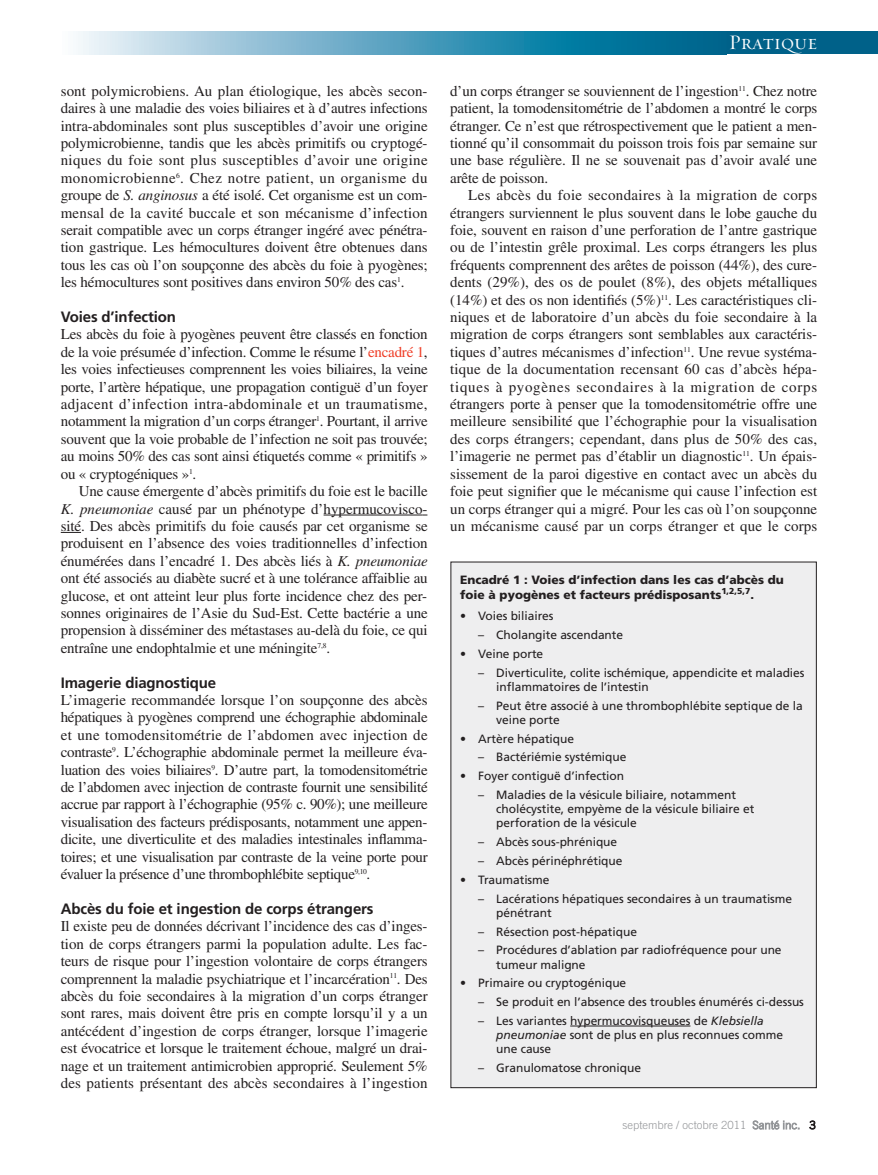
<style>
.page{position:relative;width:878px;height:1175px;background:#fff}
.page>*{position:absolute;margin:0;border:0;box-sizing:border-box;transform-origin:0 0}
.t1{font:21px "Requiem Display HTF Small Caps";letter-spacing:-.005em;color:#fff}
.t2{font:15px/17.4px "Times LT Std";letter-spacing:-.01em;color:#231f20;text-align:justify}
.t3{font:700 15px "Frutiger LT Std";letter-spacing:-.01em;color:#231f20}
.t4{font:12px/14.2px "Frutiger LT Std";letter-spacing:-.005em;color:#231f20}
.t5{font:900 12px/15px "Frutiger LT Std";color:#231f20}
.t6{font:300 11.25px "Trade Gothic";color:#939598}
.s1{font-style:italic}
.s2{color:#ef3c25}
.s3{color:#231f20}
</style>
<div class="page">
<div style="left:716px;top:32px;width:162px;height:22px;background:#006189"></div>
<svg style="left:78px;top:32px;width:638px;height:22px;background:#5ba4c0"></svg>
<hr style="left:323px;top:514px;width:99px;height:1px;background:#231f20">
<svg style="left:61px;top:532px;width:20px;height:1px"></svg>
<div style="left:451px;top:562px;width:365px;height:525px;background:#eeeeef"></div>
<hr style="left:570px;top:1025px;width:120px;height:1px;background:#231f20">
<p class="t2" style="left:61px;top:84px;width:368px">sont polymicrobiens. Au plan étiologique, les abcès secon&shy;daires à une maladie des voies biliaires et à d’autres infections intra-abdominales sont plus susceptibles d’avoir une origine polymicrobienne, tandis que les abcès primitifs ou cryptogé&shy;niques du foie sont plus susceptibles d’avoir une origine monomicrobienne<sup>6</sup>. Chez notre patient, un organisme du groupe de <span class="s1">S. anginosus</span> a été isolé. Cet organisme est un com&shy;mensal de la cavité buccale et son mécanisme d’infection serait compatible avec un corps étranger ingéré avec pénétra&shy;tion gastrique. Les hémocultures doivent être obtenues dans tous les cas où l’on soupçonne des abcès du foie à pyogènes; les hémocultures sont positives dans environ 50% des cas<sup>1</sup>.</p>
<p class="t3" style="left:61px;top:311px;width:117px">Voies d’infection</p>
<p class="t2" style="left:61px;top:327px;width:368px">Les abcès du foie à pyogènes peuvent être classés en fonction de la voie présumée d’infection. Comme le résume l’<span class="s2">encadré 1</span>, les voies infectieuses comprennent les voies biliaires, la veine porte, l’artère hépatique, une propagation contiguë d’un foyer adjacent d’infection intra-abdominale et un traumatisme, notamment la migration d’un corps étranger<sup>1</sup>. Pourtant, il arrive souvent que la voie probable de l’infection ne soit pas trouvée; au moins 50% des cas sont ainsi étiquetés comme « primitifs » ou « cryptogéniques »<sup>1</sup>.</p>
<p class="t2" style="left:61px;top:484px;width:368px;text-indent:18px">Une cause émergente d’abcès primitifs du foie est le bacille <span class="s1">K. pneumoniae</span> causé par un phénotype d’hypermucovisco&shy;sité. Des abcès primitifs du foie causés par cet organisme se produisent en l’absence des voies traditionnelles d’infection énumérées dans l’encadré 1. Des abcès liés à <span class="s1">K. pneumoniae </span>ont été associés au diabète sucré et à une tolérance affaiblie au glucose, et ont atteint leur plus forte incidence chez des per&shy;sonnes originaires de l’Asie du Sud-Est. Cette bactérie a une propension à disséminer des métastases au-delà du foie, ce qui entraîne une endophtalmie et une méningite<sup>7,8</sup>.</p>
<p class="t3" style="left:61px;top:676px;width:157px">Imagerie diagnostique</p>
<p class="t2" style="left:61px;top:693px;width:368px">L’imagerie recommandée lorsque l’on soupçonne des abcès hépatiques à pyogènes comprend une échographie abdominale et une tomodensitométrie de l’abdomen avec injection de contraste<sup>9</sup>. L’échographie abdominale permet la meilleure éva&shy;luation des voies biliaires<sup>9</sup>. D’autre part, la tomodensitométrie de l’abdomen avec injection de contraste fournit une sensibilité accrue par rapport à l’échographie (95% c. 90%); une meilleure visualisation des facteurs prédisposants, notamment une appen&shy;dicite, une diverticulite et des maladies intestinales inflamma&shy;toires; et une visualisation par contraste de la veine porte pour évaluer la présence d’une thrombophlébite septique<sup>9,10</sup>.</p>
<p class="t3" style="left:61px;top:902px;width:314px">Abcès du foie et ingestion de corps étrangers</p>
<p class="t2" style="left:61px;top:919px;width:368px">Il existe peu de données décrivant l’incidence des cas d’inges&shy;tion de corps étrangers parmi la population adulte. Les fac&shy;teurs de risque pour l’ingestion volontaire de corps étrangers comprennent la maladie psychiatrique et l’incarcération<sup>11</sup>. Des abcès du foie secondaires à la migration d’un corps étranger sont rares, mais doivent être pris en compte lorsqu’il y a un antécédent d’ingestion de corps étranger, lorsque l’imagerie est évocatrice et lorsque le traitement échoue, malgré un drai&shy;nage et un traitement antimicrobien approprié. Seulement 5% des patients présentant des abcès secondaires à l’ingestion</p>
<h1 class="t1" style="left:728px;top:30px;width:90px">Pratique</h1>
<p class="t2" style="left:450px;top:84px;width:368px">d’un corps étranger se souviennent de l’ingestion<sup>11</sup>. Chez notre patient, la tomodensitométrie de l’abdomen a montré le corps étranger. Ce n’est que rétrospectivement que le patient a men&shy;tionné qu’il consommait du poisson trois fois par semaine sur une base régulière. Il ne se souvenait pas d’avoir avalé une arête de poisson.</p>
<p class="t2" style="left:450px;top:188px;width:368px;text-indent:18px">Les abcès du foie secondaires à la migration de corps étrangers surviennent le plus souvent dans le lobe gauche du foie, souvent en raison d’une perforation de l’antre gastrique ou de l’intestin grêle proximal. Les corps étrangers les plus fréquents comprennent des arêtes de poisson (44%), des cure&shy;dents (29%), des os de poulet (8%), des objets métalliques (14%) et des os non identifiés (5%)<sup>11</sup>. Les caractéristiques cli&shy;niques et de laboratoire d’un abcès du foie secondaire à la migration de corps étrangers sont semblables aux caractéris&shy;tiques d’autres mécanismes d’infection<sup>11</sup>. Une revue systéma&shy;tique de la documentation recensant 60 cas d’abcès hépa&shy;tiques à pyogènes secondaires à la migration de corps étrangers porte à penser que la tomodensitométrie offre une meilleure sensibilité que l’échographie pour la visualisation des corps étrangers; cependant, dans plus de 50% des cas, l’imagerie ne permet pas d’établir un diagnostic<sup>11</sup>. Un épais&shy;sissement de la paroi digestive en contact avec un abcès du foie peut signifier que le mécanisme qui cause l’infection est un corps étranger qui a migré. Pour les cas où l’on soupçonne un mécanisme causé par un corps étranger et que le corps</p>
<p class="t5" style="left:460px;top:573px;width:325px">Encadré 1 : Voies d’infection dans les cas d’abcès du foie à pyogènes et facteurs prédisposants<sup>1,2,5,7</sup>.</p>
<p class="t4" style="left:460px;top:610px;width:95px">• Voies biliaires</p>
<p class="t4" style="left:478px;top:629px;width:146px">– Cholangite ascendante</p>
<p class="t4" style="left:460px;top:647px;width:84px">• Veine porte</p>
<p class="t4" style="left:496px;top:666px;width:310px;text-indent:-18px">– Diverticulite, colite ischémique, appendicite et maladies inflammatoires de l’intestin</p>
<p class="t4" style="left:496px;top:699px;width:308px;text-indent:-18px">– Peut être associé à une thrombophlébite septique de la veine porte</p>
<p class="t4" style="left:460px;top:732px;width:115px">• Artère hépatique</p>
<p class="t4" style="left:478px;top:751px;width:150px">– Bactériémie systémique</p>
<p class="t4" style="left:460px;top:770px;width:165px">• Foyer contiguë d’infection</p>
<p class="t4" style="left:496px;top:788px;width:259px;text-indent:-18px">– Maladies de la vésicule biliaire, notamment cholécystite, empyème de la vésicule biliaire et perforation de la vésicule</p>
<p class="t4" style="left:478px;top:836px;width:140px">– Abcès sous-phrénique</p>
<p class="t4" style="left:478px;top:854px;width:146px">– Abcès périnéphrétique</p>
<p class="t4" style="left:460px;top:873px;width:91px">• Traumatisme</p>
<p class="t4" style="left:496px;top:892px;width:297px;text-indent:-18px">– Lacérations hépatiques secondaires à un traumatisme pénétrant</p>
<p class="t4" style="left:478px;top:925px;width:160px">– Résection post-hépatique</p>
<p class="t4" style="left:496px;top:944px;width:287px;text-indent:-18px">– Procédures d’ablation par radiofréquence pour une tumeur maligne</p>
<p class="t4" style="left:460px;top:977px;width:167px">• Primaire ou cryptogénique</p>
<p class="t4" style="left:478px;top:995px;width:327px">– Se produit en l’absence des troubles énumérés ci-dessus</p>
<p class="t4" style="left:496px;top:1014px;width:288px;text-indent:-18px">– Les variantes hypermucovisqueuses de <span class="s1">Klebsiella pneumoniae</span> sont de plus en plus reconnues comme une cause</p>
<p class="t4" style="left:478px;top:1061px;width:164px">– Granulomatose chronique</p>
<p class="t6" style="left:622px;top:1121px;width:195px">septembre / octobre 2011 Santé inc. <span class="s3">3</span></p>
</div>
